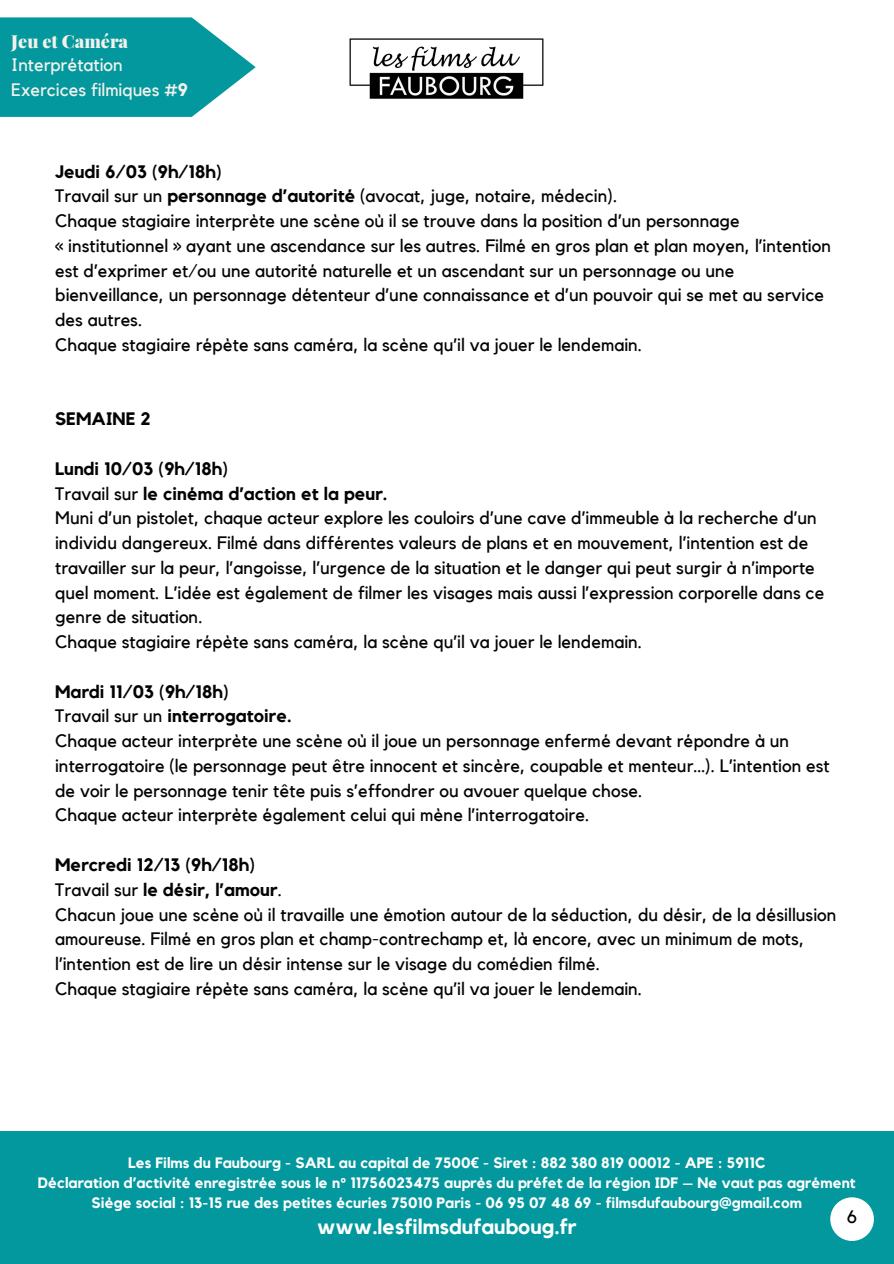
<style>
.page{position:relative;width:894px;height:1264px;background:#fff}
.page>*{position:absolute;margin:0;border:0;box-sizing:border-box;transform-origin:0 0}
.t1{font:700 21px "Kollektif";letter-spacing:.005em;color:#fff}
.t2{font:18px/24.8px "Kollektif";letter-spacing:.005em;color:#030303}
.t3{font:18px/24.2px "Kollektif";color:#f2f1ec}
.t4{font:700 18px "Kollektif";letter-spacing:.005em;color:#030303}
.t5{font:18px "Kollektif";color:#000}
.t6{font:700 15px "Kollektif";letter-spacing:.005em;color:#fff}
.s1{font-family:"Playfair Display";font-weight:900}
.s2{font-weight:700}
.s3{font-family:"Noto Sans"}
</style>
<div class="page">
<div style="left:0;top:1131px;width:893px;height:132px;background:#03989e"></div>
<div style="left:830px;top:1197px;width:43px;height:43px;background:#fff;border-radius:50%"></div>
<img style="left:349px;top:38px;width:195px;height:61px">
<svg style="left:0;top:17px;width:255px;height:100px;background:#22a4a9"></svg>
<p class="t3" style="left:11px;top:30px;width:178px"><span class="s1">Jeu et Caméra<br></span>Interprétation<br>Exercices filmiques <span class="s2">#9</span></p>
<h2 class="t2" style="left:55px;top:160px;width:777px"><span class="s2">Jeudi 6/03 (9h/18h)<br></span>Travail sur un <span class="s2">personnage d’autorité</span> (avocat, juge, notaire, médecin).<br>Chaque stagiaire interprète une scène où il se trouve dans la position d’un personnage<br>« institutionnel » ayant une ascendance sur les autres. Filmé en gros plan et plan moyen, l’intention est d’exprimer et/ou une autorité naturelle et un ascendant sur un personnage ou une bienveillance, un personnage détenteur d’une connaissance et d’un pouvoir qui se met au service des autres.<br>Chaque stagiaire répète sans caméra, la scène qu’il va jouer le lendemain.</h2>
<h2 class="t4" style="left:55px;top:410px;width:97px">SEMAINE 2</h2>
<h2 class="t2" style="left:55px;top:457px;width:770px"><span class="s2">Lundi 10/03 (9h/18h)<br></span>Travail sur <span class="s2">le cinéma d’action et la peur.<br></span>Muni d’un pistolet, chaque acteur explore les couloirs d’une cave d’immeuble à la recherche d’un individu dangereux. Filmé dans différentes valeurs de plans et en mouvement, l’intention est de travailler sur la peur, l’angoisse, l’urgence de la situation et le danger qui peut surgir à n’importe quel moment. L’idée est également de filmer les visages mais aussi l’expression corporelle dans ce genre de situation.<br>Chaque stagiaire répète sans caméra, la scène qu’il va jouer le lendemain.</h2>
<p class="t2" style="left:55px;top:679px;width:776px"><span class="s2">Mardi 11/03 (9h/18h)<br></span>Travail sur un <span class="s2">interrogatoire.<br></span>Chaque acteur interprète une scène où il joue un personnage enfermé devant répondre à un interrogatoire (le personnage peut être innocent et sincère, coupable et menteur…). L’intention est de voir le personnage tenir tête puis s’effondrer ou avouer quelque chose.<br>Chaque acteur interprète également celui qui mène l’interrogatoire.</p>
<p class="t2" style="left:55px;top:853px;width:782px"><span class="s2">Mercredi 12/13 (9h/18h)<br></span>Travail sur <span class="s2">le désir, l’amour</span>.<br>Chacun joue une scène où il travaille une émotion autour de la séduction, du désir, de la désillusion amoureuse. Filmé en gros plan et champ-contrechamp et, là encore, avec un minimum de mots, l’intention est de lire un désir intense sur le visage du comédien filmé.<br>Chaque stagiaire répète sans caméra, la scène qu’il va jouer le lendemain.</p>
<h2 class="t6" style="left:128px;top:1155px;width:638px">Les Films du Faubourg - SARL au capital de 7500<span class="s3">€</span> - Siret : 882 380 819 00012 - APE : 5911C</h2>
<p class="t6" style="left:38px;top:1175px;width:819px">Déclaration d’activité enregistrée sous le n° 11756023475 auprès du préfet de la région IDF – Ne vaut pas agrément</p>
<h2 class="t6" style="left:92px;top:1195px;width:711px">Siège social : 13-15 rue des petites écuries 75010 Paris - 06 95 07 48 69 - filmsdufaubourg@gmail.com</h2>
<h1 class="t1" style="left:317px;top:1216px;width:261px">www.lesfilmsdufauboug.fr</h1>
<p class="t5" style="left:846px;top:1208px;width:12px">6</p>
</div>
